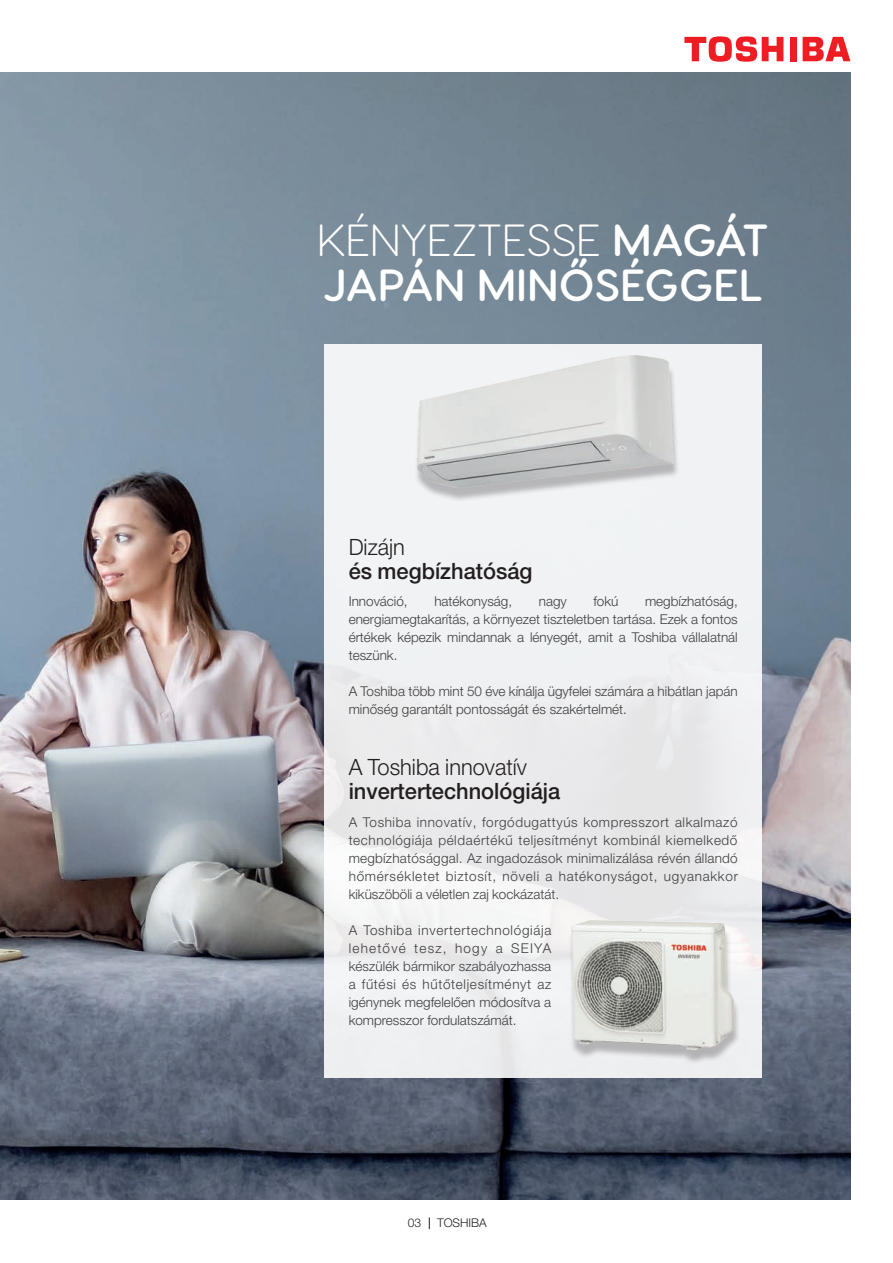
<style>
.page{position:relative;width:893px;height:1263px;background:#fff}
.page>*{position:absolute;margin:0;border:0;box-sizing:border-box;transform-origin:0 0}
.t1{font:600 45px/45px "Visby Round CF";letter-spacing:.01em;color:#fff}
.t2{font:500 22.5px "Helvetica Neue LT Pro";color:#231f20}
.t3{font:300 22.5px "Helvetica Neue LT Pro";color:#231f20}
.t4{font:300 13.5px/18px "Helvetica Neue LT Pro";color:#3e3e3f;text-align:justify}
.t5{font:300 12px "Helvetica Neue LT Pro";color:#231f20}
.s1{font-weight:300}
</style>
<div class="page">
<svg style="left:429px;top:1217px;width:1px;height:12px"></svg>
<div style="left:789px;top:37px;width:7px;height:24px;background:#ee1d23"></div>
<svg style="left:803px;top:37px;width:47px;height:24px"></svg>
<svg style="left:684px;top:36px;width:99px;height:26px"></svg>
<img style="left:0;top:72px;width:850px;height:1127px">
<div style="left:324px;top:344px;width:438px;height:734px;background:linear-gradient(to right,#f0f0f2,#ecedef)"></div>
<img style="left:417px;top:355px;width:260px;height:143px">
<div style="left:568px;top:924px;width:172px;height:140px;background:#231f20;opacity:.29"></div>
<img style="left:569px;top:917px;width:169px;height:135px">
<h1 class="t1" style="left:318px;top:218px;width:453px"><span class="s1">KÉNYEZTESSE</span> MAGÁT<br>JAPÁN MINŐSÉGGEL</h1>
<h2 class="t3" style="left:349px;top:533px;width:58px">Dizájn</h2>
<h2 class="t2" style="left:349px;top:557px;width:185px">és megbízhatóság</h2>
<p class="t4" style="left:349px;top:592px;width:61px">Innováció,</p>
<p class="t4" style="left:434px;top:592px;width:79px">hatékonyság,</p>
<p class="t4" style="left:539px;top:592px;width:30px">nagy</p>
<p class="t4" style="left:593px;top:592px;width:27px">fokú</p>
<p class="t4" style="left:349px;top:592px;width:391px;text-indent:296px">megbízhatóság, energiamegtakarítás, a környezet tiszteletben tartása. Ezek a fontos értékek képezik mindannak a lényegét, amit a Toshiba vállalatnál teszünk.</p>
<p class="t4" style="left:349px;top:682px;width:391px">A Toshiba több mint 50 éve kínálja ügyfelei számára a hibátlan japán minőség garantált pontosságát és szakértelmét.</p>
<h2 class="t3" style="left:349px;top:753px;width:180px">A Toshiba innovatív</h2>
<h2 class="t2" style="left:349px;top:777px;width:213px">invertertechnológiája</h2>
<p class="t4" style="left:349px;top:812px;width:391px">A Toshiba innovatív, forgódugattyús kompresszort alkalmazó technológiája példaértékű teljesítményt kombinál kiemelkedő megbízhatósággal. Az ingadozások minimalizálása révén állandó hőmérsékletet biztosít, növeli a hatékonyságot, ugyanakkor kiküszöböli a véletlen zaj kockázatát.</p>
<p class="t4" style="left:349px;top:920px;width:204px">A Toshiba invertertechnológiája lehetővé tesz, hogy a SEIYA készülék bármikor szabályozhassa a fűtési és hűtőteljesítményt az igénynek megfelelően módosítva a kompresszor fordulatszámát.</p>
<p class="t5" style="left:408px;top:1215px;width:15px">03</p>
<p class="t5" style="left:437px;top:1215px;width:51px">TOSHIBA</p>
</div>
